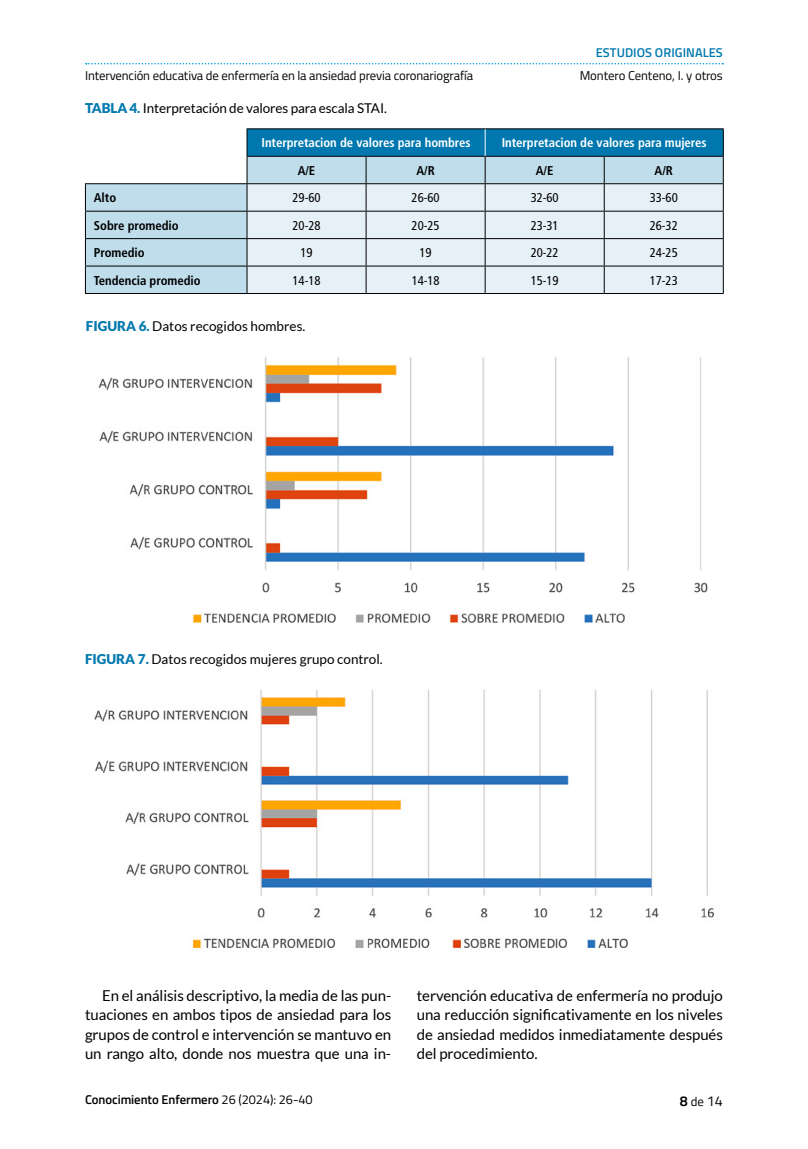
<style>
.page{position:relative;width:808px;height:1149px;background:#fff}
.page>*{position:absolute;margin:0;border:0;box-sizing:border-box;transform-origin:0 0}
.t1{font:15px/19.5px "Lato";letter-spacing:-.005em;color:#000;text-align:justify}
.t2{font:13.5px "Lato";color:#000}
.t3{font:12.75px "Titillium Web";letter-spacing:-.01em;color:#000}
.t4{font:condensed 12.75px "Frutiger LT Std";letter-spacing:-.005em;color:#000}
.t5{font:700 condensed 12.75px "Frutiger LT Std";letter-spacing:-.005em;color:#fff}
.t6{font:700 condensed 12.75px "Frutiger LT Std";letter-spacing:-.005em;color:#000}
.t7{font:600 12.75px "Titillium Web";letter-spacing:-.005em;color:#000}
.t8{font:600 12.75px "Titillium Web";letter-spacing:.005em;color:#0078af}
.s1{font-weight:900;color:#0078af}
.s2{font-weight:400}
.s3{font-weight:600;font-size:14.25px}
.s4{font-size:14.25px}
</style>
<div class="page">
<svg style="left:86px;top:63px;width:637px;height:1px"></svg>
<hr style="left:247px;top:128px;width:119px;height:1px;background:#000">
<hr style="left:366px;top:128px;width:119px;height:1px;background:#000">
<hr style="left:485px;top:128px;width:119px;height:1px;background:#000">
<hr style="left:604px;top:128px;width:120px;height:1px;background:#000">
<hr style="left:85px;top:293px;width:162px;height:1px;background:#000">
<hr style="left:247px;top:293px;width:119px;height:1px;background:#000">
<hr style="left:366px;top:293px;width:119px;height:1px;background:#000">
<hr style="left:485px;top:293px;width:119px;height:1px;background:#000">
<hr style="left:604px;top:293px;width:120px;height:1px;background:#000">
<svg style="left:85px;top:129px;width:639px;height:164px;background:#b8d4e2"></svg>
<img style="left:98px;top:357px;width:610px;height:266px">
<img style="left:94px;top:689px;width:620px;height:259px">
<p class="t8" style="left:596px;top:43px;width:129px">ESTUDIOS ORIGINALES</p>
<p class="t3" style="left:85px;top:66px;width:390px">Intervención educativa de enfermería en la ansiedad previa coronariografía</p>
<p class="t3" style="left:580px;top:66px;width:145px">Montero Centeno, I. y otros</p>
<p class="t2" style="left:85px;top:101px;width:303px"><span class="s1">TABLA 4.</span> Interpretación de valores para escala STAI.</p>
<p class="t5" style="left:262px;top:135px;width:210px">Interpretacion de valores para hombres</p>
<p class="t5" style="left:502px;top:135px;width:206px">Interpretacion de valores para mujeres</p>
<p class="t6" style="left:298px;top:163px;width:19px">A/E</p>
<p class="t6" style="left:416px;top:163px;width:20px">A/R</p>
<p class="t6" style="left:536px;top:163px;width:19px">A/E</p>
<p class="t6" style="left:655px;top:163px;width:20px">A/R</p>
<p class="t6" style="left:94px;top:190px;width:24px">Alto</p>
<p class="t4" style="left:293px;top:190px;width:29px">29-60</p>
<p class="t4" style="left:412px;top:190px;width:29px">26-60</p>
<p class="t4" style="left:531px;top:190px;width:29px">32-60</p>
<p class="t4" style="left:650px;top:190px;width:29px">33-60</p>
<p class="t6" style="left:94px;top:218px;width:86px">Sobre promedio</p>
<p class="t4" style="left:293px;top:218px;width:29px">20-28</p>
<p class="t4" style="left:412px;top:218px;width:29px">20-25</p>
<p class="t4" style="left:531px;top:218px;width:29px">23-31</p>
<p class="t4" style="left:650px;top:218px;width:29px">26-32</p>
<p class="t6" style="left:94px;top:245px;width:52px">Promedio</p>
<p class="t4" style="left:300px;top:245px;width:14px">19</p>
<p class="t4" style="left:420px;top:245px;width:14px">19</p>
<p class="t4" style="left:531px;top:245px;width:29px">20-22</p>
<p class="t4" style="left:650px;top:245px;width:29px">24-25</p>
<p class="t6" style="left:94px;top:272px;width:108px">Tendencia promedio</p>
<p class="t4" style="left:293px;top:273px;width:29px">14-18</p>
<p class="t4" style="left:412px;top:273px;width:29px">14-18</p>
<p class="t4" style="left:531px;top:273px;width:29px">15-19</p>
<p class="t4" style="left:650px;top:273px;width:29px">17-23</p>
<p class="t2" style="left:86px;top:318px;width:221px"><span class="s1">FIGURA 6.</span> Datos recogidos hombres.</p>
<p class="t2" style="left:85px;top:651px;width:299px"><span class="s1">FIGURA 7.</span> Datos recogidos mujeres grupo control.</p>
<p class="t1" style="left:85px;top:985px;width:308px;text-indent:17px">En el análisis descriptivo, la media de las pun&shy;tuaciones en ambos tipos de ansiedad para los grupos de control e intervención se mantuvo en un rango alto, donde nos muestra que una in-</p>
<p class="t1" style="left:417px;top:985px;width:308px">tervención educativa de enfermería no produjo una reducción significativamente en los niveles de ansiedad medidos inmediatamente después del procedimiento.</p>
<p class="t7" style="left:85px;top:1089px;width:229px">Conocimiento Enfermero <span class="s2">26 (2024): 26-40</span></p>
<p class="t3" style="left:680px;top:1091px;width:45px"><span class="s3">8</span> de <span class="s4">14</span></p>
</div>
